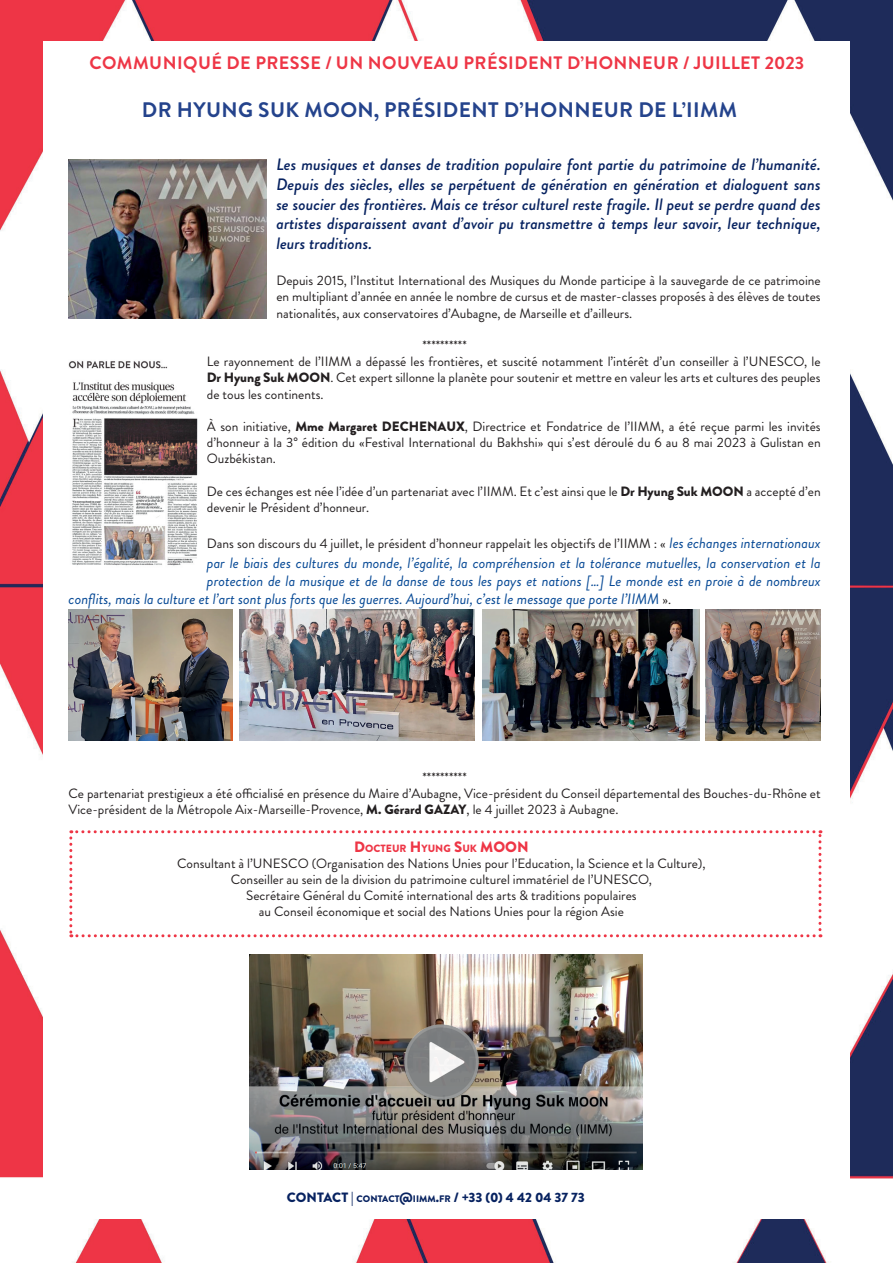
<style>
.page{position:relative;width:893px;height:1263px;background:#fff}
.page>*{position:absolute;margin:0;border:0;box-sizing:border-box;transform-origin:0 0}
.t1{font:700 21px "Brandon Grotesque";letter-spacing:.02em;color:#24438c}
.t2{font:700 18px "Brandon Grotesque";letter-spacing:.025em;color:#ee3646}
.t3{font:italic 500 16.5px/19.8px "Brandon Grotesque";color:#072260;text-align:justify}
.t4{font:italic 15px "Brandon Grotesque";color:#054895}
.t5{font:13.5px/16.2px "Brandon Grotesque";color:#231f20}
.t6{font:900 13.5px "Brandon Grotesque";color:#072260}
.t7{font:900 10.5px "Brandon Grotesque";color:#ee3646}
.s1{font-weight:900}
.s2{font-style:italic;font-size:15px;color:#054895}
.s3{font-style:normal;font-size:13.5px;color:#231f20}
.s4{font-size:15px}
.s5{font-size:9.45px}
</style>
<div class="page">
<img style="left:0;top:0;width:893px;height:1263px">
<div style="left:43px;top:41px;width:807px;height:1178px;background:#fff"></div>
<img style="left:239px;top:609px;width:235px;height:131px">
<img style="left:706px;top:609px;width:114px;height:131px">
<img style="left:69px;top:609px;width:164px;height:131px">
<img style="left:482px;top:609px;width:217px;height:131px">
<img style="left:69px;top:360px;width:129px;height:206px">
<img style="left:250px;top:955px;width:392px;height:214px">
<img style="left:400px;top:1020px;width:83px;height:84px">
<svg style="left:69px;top:830px;width:752px;height:107px"></svg>
<img style="left:69px;top:160px;width:197px;height:159px">
<h2 class="t2" style="left:89px;top:50px;width:716px">COMMUNIQUÉ DE PRESSE / UN NOUVEAU PRÉSIDENT D’HONNEUR / JUILLET 2023</h2>
<h1 class="t1" style="left:142px;top:95px;width:597px">DR HYUNG SUK MOON, PRÉSIDENT D’HONNEUR DE L’IIMM</h1>
<p class="t3" style="left:276px;top:155px;width:546px">Les musiques et danses de tradition populaire font partie du patrimoine de l’humanité.<br>Depuis des siècles, elles se perpétuent de génération en génération et dialoguent sans se soucier des frontières. Mais ce trésor culturel reste fragile. Il peut se perdre quand des artistes disparaissent avant d’avoir pu transmettre à temps leur savoir, leur technique, leurs traditions.</p>
<p class="t5" style="left:276px;top:273px;width:546px;text-align:justify">Depuis 2015, l’Institut International des Musiques du Monde participe à la sauvegarde de ce patrimoine en multipliant d’année en année le nombre de cursus et de master-classes proposés à des élèves de toutes nationalités, aux conservatoires d’Aubagne, de Marseille et d’ailleurs.</p>
<p class="t5" style="left:207px;top:337px;width:615px;text-indent:216px">**********<br>Le rayonnement de l’IIMM a dépassé les frontières, et suscité notamment l’intérêt d’un conseiller à l’UNESCO, le <span class="s1">Dr Hyung Suk MOON</span>. Cet expert sillonne la planète pour soutenir et mettre en valeur les arts et cultures des peuples de tous les continents.</p>
<p class="t5" style="left:207px;top:418px;width:615px;text-align:justify">À son initiative, <span class="s1">Mme Margaret DECHENAUX</span>, Directrice et Fondatrice de l’IIMM, a été reçue parmi les invités d’honneur à la 3° édition du «Festival International du Bakhshi» qui s’est déroulé du 6 au 8 mai 2023 à Gulistan en Ouzbékistan.</p>
<p class="t5" style="left:207px;top:483px;width:615px">De ces échanges est née l’idée d’un partenariat avec l’IIMM. Et c’est ainsi que le <span class="s1">Dr Hyung Suk MOON</span> a accepté d’en devenir le Président d’honneur.</p>
<p class="t5" style="left:207px;top:535px;width:615px">Dans son discours du 4 juillet, le président d’honneur rappelait les objectifs de l’IIMM : « <span class="s2">les échanges internationaux</span></p>
<p class="t4" style="left:207px;top:552px;width:615px">par le biais des cultures du monde, l’égalité, la compréhension et la tolérance mutuelles, la conservation et la</p>
<p class="t4" style="left:207px;top:570px;width:615px">protection de la musique et de la danse de tous les pays et nations […] Le monde est en proie à de nombreux</p>
<p class="t4" style="left:69px;top:588px;width:604px">conflits, mais la culture et l’art sont plus forts que les guerres. Aujourd’hui, c’est le message que porte l’IIMM <span class="s3">».</span></p>
<p class="t5" style="left:69px;top:769px;width:754px;text-indent:354px">**********<br>Ce partenariat prestigieux a été officialisé en présence du Maire d’Aubagne, Vice-président du Conseil départemental des Bouches-du-Rhône et<br>Vice-président de la Métropole Aix-Marseille-Provence, <span class="s1">M. Gérard GAZAY</span>, le 4 juillet 2023 à Aubagne.</p>
<p class="t7" style="left:354px;top:840px;width:19px"><span class="s4">D</span>OCT</p>
<p class="t7" style="left:386px;top:840px;width:144px">EUR <span class="s4">H</span>YUNG <span class="s4">S</span>UK <span class="s4">MOON</span></p>
<p class="t5" style="left:177px;top:855px;width:530px;text-align:center">Consultant à l’UNESCO (Organisation des Nations Unies pour l’Education, la Science et la Culture), Conseiller au sein de la division du patrimoine culturel immatériel de l’UNESCO,<br>Secrétaire Général du Comité international des arts &amp; traditions populaires<br>au Conseil économique et social des Nations Unies pour la région Asie</p>
<p class="t6" style="left:287px;top:1188px;width:77px">CONTACT | <span class="s5">CONTACT</span></p>
<p class="t6" style="left:400px;top:1188px;width:187px">@<span class="s5">IIMM</span>.<span class="s5">FR</span> / +33 (0) 4 42 04 37 73</p>
</div>
